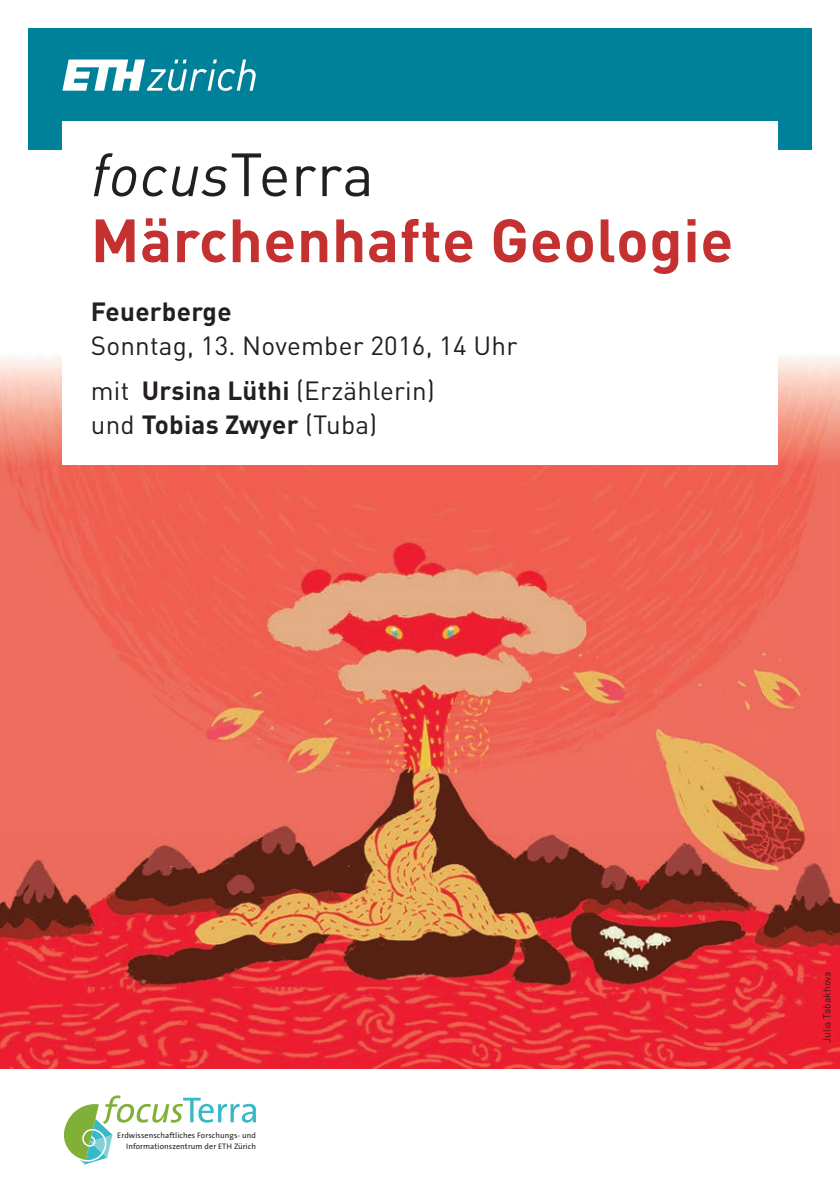
<style>
.page{position:relative;width:840px;height:1191px;background:#fff}
.page>*{position:absolute;margin:0;border:0;box-sizing:border-box;transform-origin:0 0}
.t1{font:700 60px/66px "DIN Pro";letter-spacing:.01em;color:#c53130}
.t2{font:26px/45px "DIN Pro";letter-spacing:.01em;color:#231f20}
.t3{font:700 26px "DIN Pro";letter-spacing:.01em;color:#231f20}
.t4{font:10px "DIN Pro";letter-spacing:.01em;color:#231f20}
.t5{font:8px/10.4px "The Sans";letter-spacing:.01em;color:#231f20;text-align:right}
.s1{font-weight:400;font-style:italic;color:#231f20}
.s2{font-weight:400;color:#231f20}
.s3{font-weight:700}
.s4{font-weight:400}
</style>
<div class="page">
<img style="left:0;top:356px;width:839px;height:713px">
<div style="left:28px;top:28px;width:783px;height:122px;background:#00819a"></div>
<div style="left:62px;top:122px;width:715px;height:343px;background:#fff"></div>
<svg style="left:64px;top:1095px;width:192px;height:69px"></svg>
<svg style="left:62px;top:60px;width:193px;height:31px"></svg>
<h1 class="t1" style="left:91px;top:134px;width:643px"><span class="s1">focus</span><span class="s2">Terra<br></span>Märchenhafte Geologie</h1>
<h2 class="t3" style="left:91px;top:290px;width:142px">Feuerberge</h2>
<h2 class="t2" style="left:91px;top:320px;width:428px">Sonntag, 13. November 2016, 14 Uhr mit <span class="s3">Ursina Lüthi</span> (Erzählerin)</h2>
<h2 class="t3" style="left:91px;top:403px;width:288px"><span class="s4">und</span> Tobias Zwyer <span class="s4">(Tuba)</span></h2>
<p class="t5" style="left:117px;top:1130px;width:140px">Erdwissenschaftliches Forschungs- und<br>Informationszentrum der ETH Zürich</p>
<p class="t4" style="left:818px;top:1043px;width:73px;rotate:-90deg">Julia Tabakhova</p>
</div>
